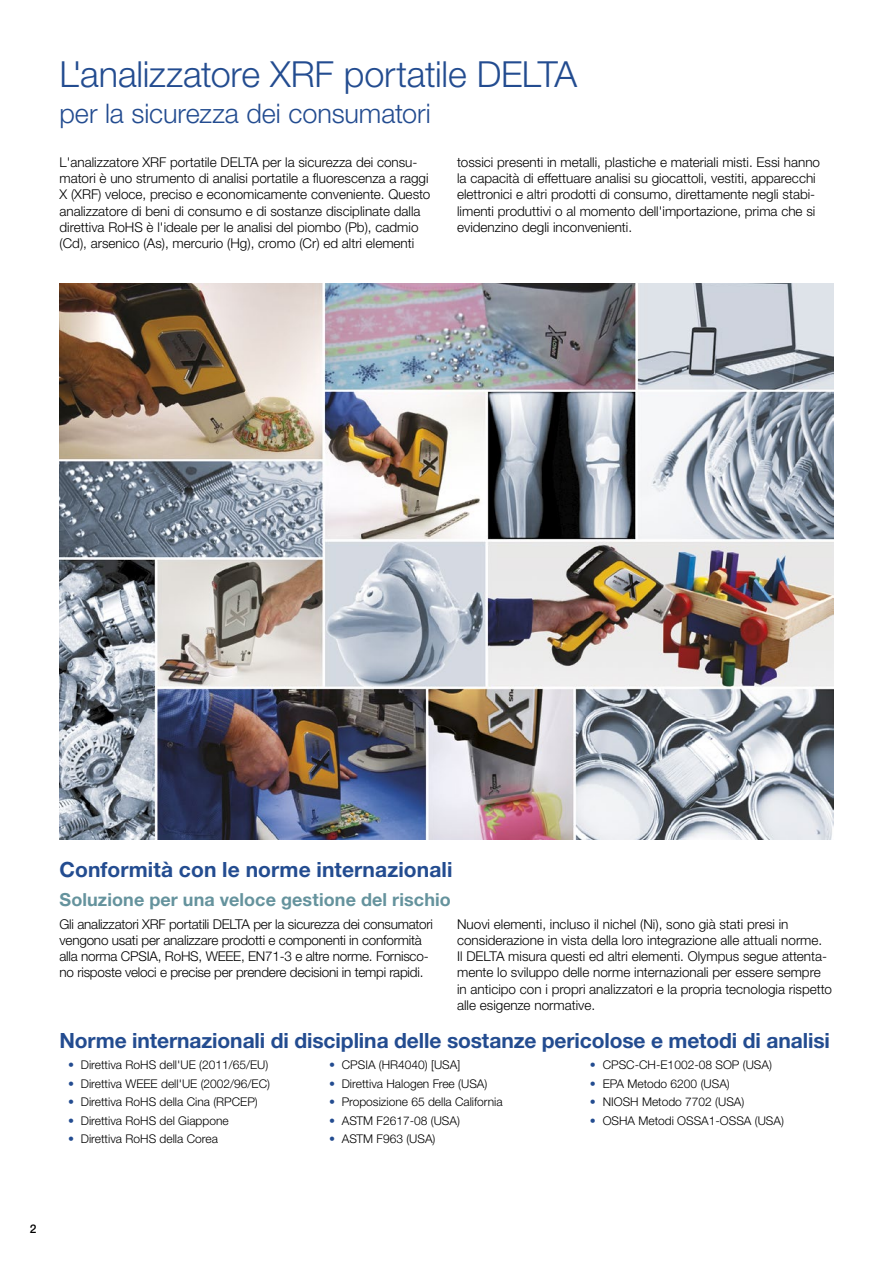
<style>
.page{position:relative;width:893px;height:1263px;background:#fff}
.page>*{position:absolute;margin:0;border:0;box-sizing:border-box;transform-origin:0 0}
.Title_1{font:300 36px "Helvetica Neue LTW1 G";letter-spacing:-.005em;color:#234c90}
.Title_1-2{font:300 27px "Helvetica Neue LTW1 G";letter-spacing:-.005em;color:#234c90}
.Title_2{font:700 21px "Helvetica Neue LTW1 G";letter-spacing:-.005em;color:#234c90}
.Title_3{font:700 18px "Helvetica Neue LTW1 G";letter-spacing:.005em;color:#65939d}
.Text{font:300 13.5px/16.2px "Helvetica Neue LTW1 G";color:#000}
.t1{font:300 12px "Helvetica Neue LTW1 G";color:#000}
.Pagination{font:500 12px "Helvetica Neue LTW1 G";color:#000}
.s1{color:#234c90}
</style>
<div class="page">
<img style="left:60px;top:283px;width:773px;height:557px">
<p class="Title_1" style="left:60px;top:52px;width:519px">L'analizzatore XRF portatile DELTA</p>
<p class="Title_1-2" style="left:60px;top:97px;width:373px">per la sicurezza dei consumatori</p>
<p class="Text" style="left:60px;top:154px;width:372px">L'analizzatore XRF portatile DELTA per la sicurezza dei consu&shy;matori è uno strumento di analisi portatile a fluorescenza a raggi X (XRF) veloce, preciso e economicamente conveniente. Questo analizzatore di beni di consumo e di sostanze disciplinate dalla direttiva RoHS è l'ideale per le analisi del piombo (Pb), cadmio (Cd), arsenico (As), mercurio (Hg), cromo (Cr) ed altri elementi</p>
<p class="Text" style="left:457px;top:154px;width:364px">tossici presenti in metalli, plastiche e materiali misti. Essi hanno la capacità di effettuare analisi su giocattoli, vestiti, apparecchi elettronici e altri prodotti di consumo, direttamente negli stabi&shy;limenti produttivi o al momento dell'importazione, prima che si evidenzino degli inconvenienti.</p>
<p class="Title_2" style="left:60px;top:857px;width:394px">Conformità con le norme internazionali</p>
<p class="Title_3" style="left:60px;top:888px;width:393px">Soluzione per una veloce gestione del rischio</p>
<p class="Text" style="left:60px;top:916px;width:375px">Gli analizzatori XRF portatili DELTA per la sicurezza dei consumatori vengono usati per analizzare prodotti e componenti in conformità alla norma CPSIA, RoHS, WEEE, EN71-3 e altre norme. Fornisco&shy;no risposte veloci e precise per prendere decisioni in tempi rapidi.</p>
<p class="Text" style="left:457px;top:916px;width:376px">Nuovi elementi, incluso il nichel (Ni), sono già stati presi in considerazione in vista della loro integrazione alle attuali norme.<br>Il DELTA misura questi ed altri elementi. Olympus segue attenta&shy;mente lo sviluppo delle norme internazionali per essere sempre in anticipo con i propri analizzatori e la propria tecnologia rispetto alle esigenze normative.</p>
<p class="Title_2" style="left:60px;top:1027px;width:772px">Norme internazionali di disciplina delle sostanze pericolose e metodi di analisi</p>
<p class="t1" style="left:68px;top:1057px;width:202px"><span class="s1">•</span> Direttiva RoHS dell'UE (2011/65/EU)</p>
<p class="t1" style="left:68px;top:1076px;width:204px"><span class="s1">•</span> Direttiva WEEE dell'UE (2002/96/EC)</p>
<p class="t1" style="left:68px;top:1094px;width:191px"><span class="s1">•</span> Direttiva RoHS della Cina (RPCEP)</p>
<p class="t1" style="left:68px;top:1113px;width:162px"><span class="s1">•</span> Direttiva RoHS del Giappone</p>
<p class="t1" style="left:68px;top:1132px;width:151px"><span class="s1">•</span> Direttiva RoHS della Corea</p>
<p class="t1" style="left:329px;top:1057px;width:133px"><span class="s1">•</span> CPSIA (HR4040) [USA]</p>
<p class="t1" style="left:329px;top:1076px;width:160px"><span class="s1">•</span> Direttiva Halogen Free (USA)</p>
<p class="t1" style="left:329px;top:1094px;width:175px"><span class="s1">•</span> Proposizione 65 della California</p>
<p class="t1" style="left:329px;top:1113px;width:132px"><span class="s1">•</span> ASTM F2617-08 (USA)</p>
<p class="t1" style="left:329px;top:1132px;width:108px"><span class="s1">•</span> ASTM F963 (USA)</p>
<p class="t1" style="left:590px;top:1057px;width:183px"><span class="s1">•</span> CPSC-CH-E1002-08 SOP (USA)</p>
<p class="t1" style="left:590px;top:1076px;width:141px"><span class="s1">•</span> EPA Metodo 6200 (USA)</p>
<p class="t1" style="left:590px;top:1094px;width:156px"><span class="s1">•</span> NIOSH Metodo 7702 (USA)</p>
<p class="t1" style="left:590px;top:1113px;width:195px"><span class="s1">•</span> OSHA Metodi OSSA1-OSSA (USA)</p>
<p class="Pagination" style="left:30px;top:1222px;width:8px">2</p>
</div>
